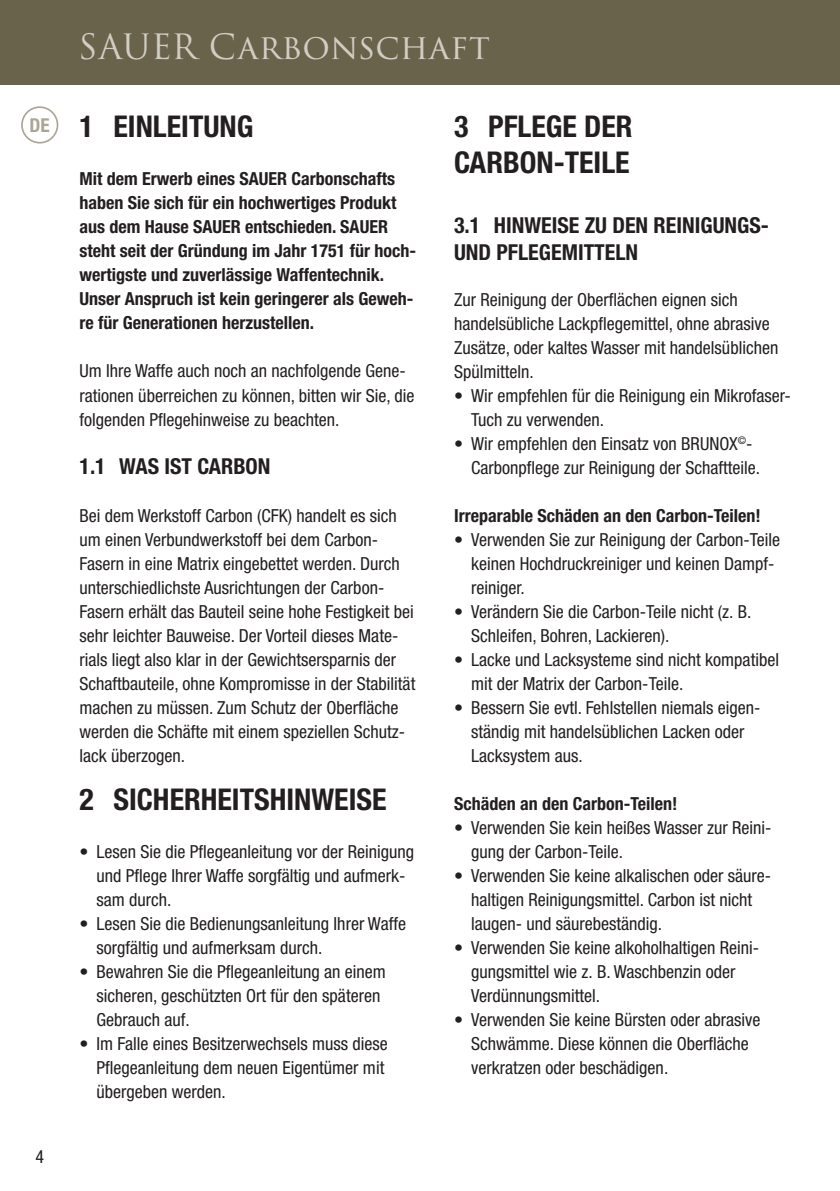
<style>
.page{position:relative;width:840px;height:1191px;background:#fff}
.page>*{position:absolute;margin:0;border:0;box-sizing:border-box;transform-origin:0 0}
.t1{font:34px "Trajan Pro 3";letter-spacing:.01em;color:#d0cdc3}
.t2{font:700 condensed 30px/36px "Helvetica Neue LT Std";color:#231f20}
.t3{font:700 condensed 22px/26.4px "Helvetica Neue LT Std";color:#231f20}
.t4{font:condensed 18px/24px "Helvetica Neue LT Std";color:#231f20}
.t5{font:700 condensed 18px/24px "Helvetica Neue LT Std";color:#231f20}
</style>
<div class="page">
<div style="left:0;top:0;width:839px;height:85px;background:#6a634c"></div>
<div style="left:21px;top:106px;width:37px;height:37px;border:2px solid #aba596;border-radius:50%"></div>
<h1 class="t1" style="left:78px;top:24px;width:413px">SAUER Carbonschaft</h1>
<h2 class="t2" style="left:30px;top:108px;width:225px"><sup>DE</sup> 1 EINLEITUNG</h2>
<p class="t5" style="left:79px;top:167px;width:338px">Mit dem Erwerb eines SAUER Carbonschafts haben Sie sich für ein hochwertiges Produkt aus dem Hause SAUER entschieden. SAUER steht seit der Gründung im Jahr 1751 für hoch&shy;wertigste und zuverlässige Waffentechnik.<br>Unser Anspruch ist kein geringerer als Geweh&shy;re für Generationen herzustellen.</p>
<p class="t4" style="left:79px;top:359px;width:336px">Um Ihre Waffe auch noch an nachfolgende Gene&shy;rationen überreichen zu können, bitten wir Sie, die folgenden Pflegehinweise zu beachten.</p>
<p class="t3" style="left:79px;top:452px;width:192px">1.1 WAS IST CARBON</p>
<p class="t4" style="left:79px;top:503px;width:337px">Bei dem Werkstoff Carbon (CFK) handelt es sich um einen Verbundwerkstoff bei dem Carbon-Fasern in eine Matrix eingebettet werden. Durch unterschiedlichste Ausrichtungen der Carbon-Fasern erhält das Bauteil seine hohe Festigkeit bei sehr leichter Bauweise. Der Vorteil dieses Mate&shy;rials liegt also klar in der Gewichtsersparnis der Schaftbauteile, ohne Kompromisse in der Stabilität machen zu müssen. Zum Schutz der Oberfläche werden die Schäfte mit einem speziellen Schutz&shy;lack überzogen.</p>
<h2 class="t2" style="left:79px;top:780px;width:308px">2 SICHERHEITSHINWEISE</h2>
<p class="t4" style="left:96px;top:839px;width:319px;text-indent:-17px">• Lesen Sie die Pflegeanleitung vor der Reinigung und Pflege Ihrer Waffe sorgfältig und aufmerk&shy;sam durch.</p>
<p class="t4" style="left:96px;top:911px;width:311px;text-indent:-17px">• Lesen Sie die Bedienungsanleitung Ihrer Waffe sorgfältig und aufmerksam durch.</p>
<p class="t4" style="left:96px;top:959px;width:291px;text-indent:-17px">• Bewahren Sie die Pflegeanleitung an einem sicheren, geschützten Ort für den späteren<br>Gebrauch auf.</p>
<p class="t4" style="left:96px;top:1031px;width:293px;text-indent:-17px">• Im Falle eines Besitzerwechsels muss diese<br>Pflegeanleitung dem neuen Eigentümer mit übergeben werden.</p>
<p class="t4" style="left:35px;top:1144px;width:10px">4</p>
<h2 class="t2" style="left:454px;top:108px;width:180px">3 PFLEGE DER<br>CARBON-TEILE</h2>
<p class="t3" style="left:454px;top:212px;width:316px">3.1 HINWEISE ZU DEN REINIGUNGS-<br>UND PFLEGEMITTELN</p>
<p class="t4" style="left:454px;top:287px;width:325px">Zur Reinigung der Oberflächen eignen sich handelsübliche Lackpflegemittel, ohne abrasive Zusätze, oder kaltes Wasser mit handelsüblichen Spülmitteln.</p>
<p class="t4" style="left:471px;top:383px;width:321px;text-indent:-17px">• Wir empfehlen für die Reinigung ein Mikrofaser-<br>Tuch zu verwenden.</p>
<p class="t4" style="left:471px;top:431px;width:290px;text-indent:-17px">• Wir empfehlen den Einsatz von BRUNOX<sup>©</sup>-<br>Carbonpflege zur Reinigung der Schaftteile.</p>
<p class="t5" style="left:454px;top:503px;width:308px">Irreparable Schäden an den Carbon-Teilen!</p>
<p class="t4" style="left:471px;top:527px;width:310px;text-indent:-17px">• Verwenden Sie zur Reinigung der Carbon-Teile keinen Hochdruckreiniger und keinen Dampf&shy;reiniger.</p>
<p class="t4" style="left:471px;top:599px;width:282px;text-indent:-17px">• Verändern Sie die Carbon-Teile nicht (z. B.<br>Schleifen, Bohren, Lackieren).</p>
<p class="t4" style="left:471px;top:647px;width:309px;text-indent:-17px">• Lacke und Lacksysteme sind nicht kompatibel mit der Matrix der Carbon-Teile.</p>
<p class="t4" style="left:471px;top:695px;width:289px;text-indent:-17px">• Bessern Sie evtl. Fehlstellen niemals eigen&shy;ständig mit handelsüblichen Lacken oder<br>Lacksystem aus.</p>
<p class="t5" style="left:454px;top:791px;width:225px">Schäden an den Carbon-Teilen!</p>
<p class="t4" style="left:471px;top:815px;width:302px;text-indent:-17px">• Verwenden Sie kein heißes Wasser zur Reini&shy;gung der Carbon-Teile.</p>
<p class="t4" style="left:471px;top:863px;width:299px;text-indent:-17px">• Verwenden Sie keine alkalischen oder säure&shy;haltigen Reinigungsmittel. Carbon ist nicht laugen- und säurebeständig.</p>
<p class="t4" style="left:471px;top:935px;width:289px;text-indent:-17px">• Verwenden Sie keine alkoholhaltigen Reini&shy;gungsmittel wie z. B. Waschbenzin oder<br>Verdünnungsmittel.</p>
<p class="t4" style="left:471px;top:1007px;width:291px;text-indent:-17px">• Verwenden Sie keine Bürsten oder abrasive<br>Schwämme. Diese können die Oberfläche verkratzen oder beschädigen.</p>
</div>
